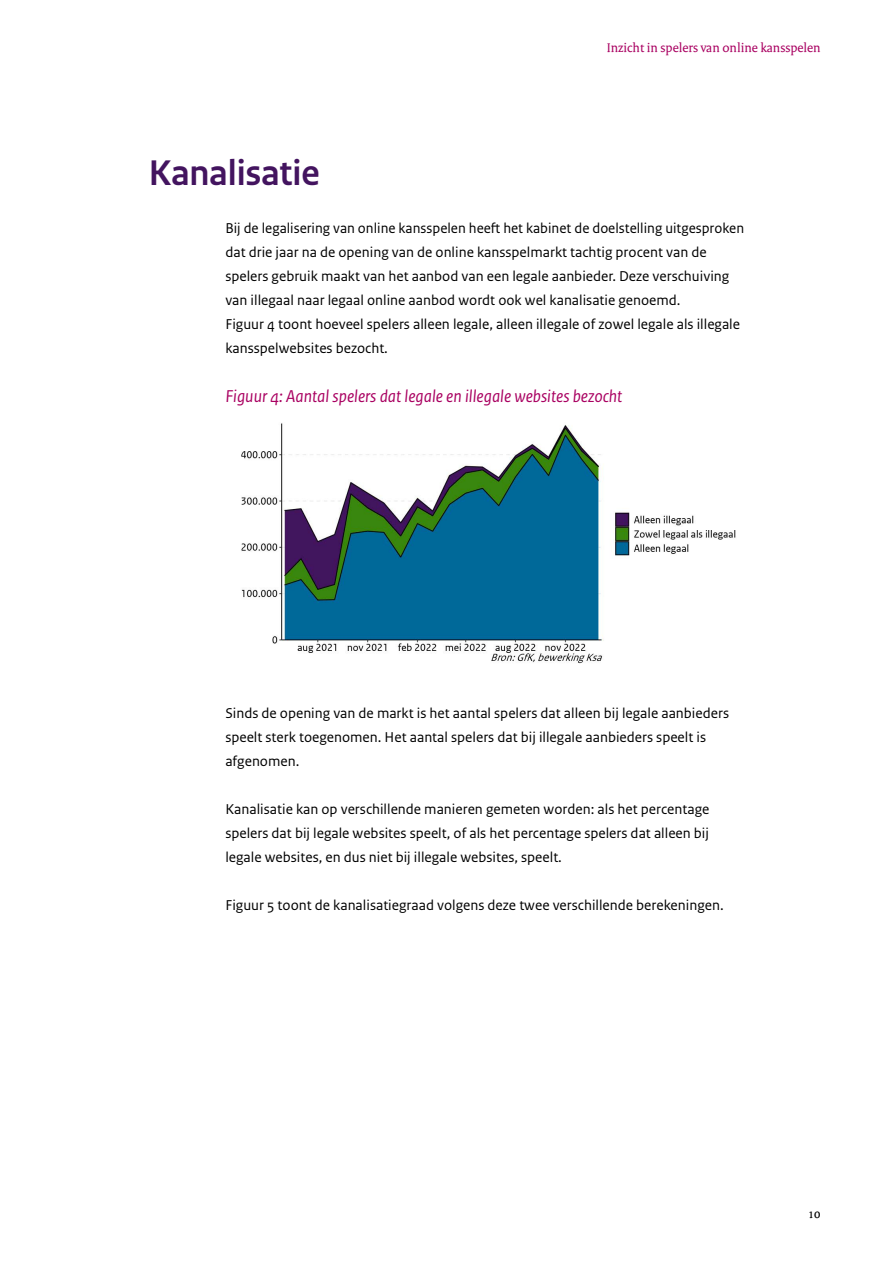
<style>
.page{position:relative;width:893px;height:1263px;background:#fff}
.page>*{position:absolute;margin:0;border:0;box-sizing:border-box;transform-origin:0 0}
.t1{font:700 37.5px "Rijksoverheid Sans Heading";color:#43145f}
.t2{font:italic 18px "Rijksoverheid Sans Text";color:#a90061}
.t3{font:15px/24px "Rijksoverheid Sans Text";color:#000}
.t4{font:13.5px "Rijksoverheid Serif";color:#a90061}
.t5{font:13.5px "Rijksoverheid Serif";color:#000}
</style>
<div class="page">
<img style="left:241px;top:423px;width:495px;height:241px">
<p class="t4" style="left:607px;top:39px;width:215px">Inzicht in spelers van online kansspelen</p>
<h1 class="t1" style="left:149px;top:152px;width:172px">Kanalisatie</h1>
<p class="t3" style="left:225px;top:217px;width:520px">Bij de legalisering van online kansspelen heeft het kabinet de doelstelling uitgesproken dat drie jaar na de opening van de online kansspelmarkt tachtig procent van de spelers gebruik maakt van het aanbod van een legale aanbieder. Deze verschuiving van illegaal naar legaal online aanbod wordt ook wel kanalisatie genoemd.<br>Figuur 4 toont hoeveel spelers alleen legale, alleen illegale of zowel legale als illegale kansspelwebsites bezocht.</p>
<p class="t2" style="left:225px;top:386px;width:398px">Figuur 4: Aantal spelers dat legale en illegale websites bezocht</p>
<p class="t3" style="left:225px;top:701px;width:505px">Sinds de opening van de markt is het aantal spelers dat alleen bij legale aanbieders speelt sterk toegenomen. Het aantal spelers dat bij illegale aanbieders speelt is afgenomen.</p>
<p class="t3" style="left:225px;top:797px;width:485px;text-align:justify">Kanalisatie kan op verschillende manieren gemeten worden: als het percentage spelers dat bij legale websites speelt, of als het percentage spelers dat alleen bij legale websites, en dus niet bij illegale websites, speelt.</p>
<p class="t3" style="left:225px;top:893px;width:500px">Figuur 5 toont de kanalisatiegraad volgens deze twee verschillende berekeningen.</p>
<p class="t5" style="left:809px;top:1205px;width:13px">10</p>
</div>
